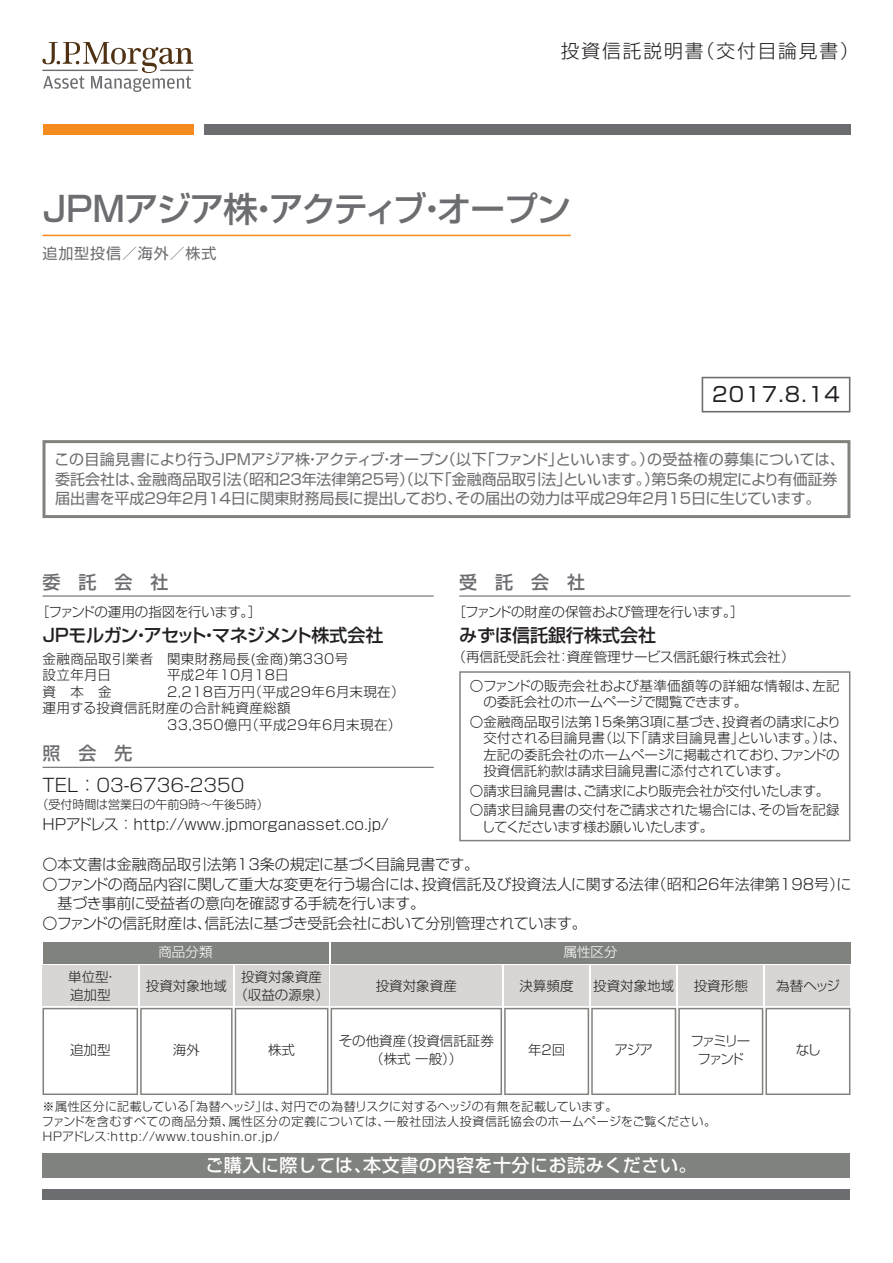
<style>
.page{position:relative;width:893px;height:1263px;background:#fff}
.page>*{position:absolute;margin:0;border:0;box-sizing:border-box;transform-origin:0 0}
.t1{font:500 34.5px "Shin Go Pr 5";letter-spacing:-.04em;color:#6c6d70}
.t2{font:20.25px "Shin Go Pr 5";letter-spacing:.06em;color:#231f20}
.t3{font:300 18.75px "Shin Go Pr 5";letter-spacing:.1em;color:#231f20}
.t4{font:500 18px "Shin Go Pr 5";letter-spacing:.03em;color:#fff}
.t5{font:500 18px "Shin Go Pr 5";letter-spacing:-.055em;color:#231f20}
.t6{font:500 18px "Shin Go Pr 5";color:#6c6d70}
.t7{font:300 18px "Shin Go Pr 5";color:#231f20}
.t8{font:500 18px "Shin Go Pr 5";color:#231f20}
.t9{font:15px/19.5px "Shin Go Pr 5";color:#6c6d70}
.t10{font:300 15px "Shin Go Pr 5";color:#231f20}
.t11{font:300 15px "Shin Go Pr 5";letter-spacing:-.02em;color:#231f20}
.t12{font:300 15px "Shin Go Pr 5";letter-spacing:-.03em;color:#231f20}
.t13{font:15px "Shin Go Pr 5";letter-spacing:.06em;color:#6c6d70}
.t14{font:300 13.5px/18px "Shin Go Pr 5";color:#231f20}
.t15{font:300 13.5px/16.5px "Shin Go Pr 5";letter-spacing:.03em;color:#231f20}
.t16{font:300 13.5px "Shin Go Pr 5";letter-spacing:-.03em;color:#231f20}
.t17{font:300 13.5px "Shin Go Pr 5";letter-spacing:-.04em;color:#231f20}
.t18{font:300 13.5px/18px "Shin Go Pr 5";letter-spacing:-.155em;color:#231f20;text-align:center}
.t19{font:300 13.5px "Shin Go Pr 5";color:#fff}
.t20{font:300 12px/15px "Shin Go Pr 5";letter-spacing:.02em;color:#231f20}
.t21{font:300 12px "Shin Go Pr 5";letter-spacing:-.02em;color:#231f20}
</style>
<div class="page">
<hr style="left:160px;top:70px;width:34px;height:1px;background:#6c6d70">
<svg style="left:42px;top:42px;width:151px;height:50px"></svg>
<div style="left:43px;top:124px;width:150px;height:11px;background:#f68b1f"></div>
<div style="left:204px;top:124px;width:646px;height:11px;background:#6c6d70"></div>
<div style="left:43px;top:1189px;width:807px;height:11px;background:#6c6d70"></div>
<hr style="left:43px;top:235px;width:528px;height:1px;background:#f68b1f">
<div style="left:702px;top:377px;width:148px;height:35px;border:2px solid #6c6d70"></div>
<div style="left:43px;top:440px;width:807px;height:78px;border:3px solid #7f827d"></div>
<hr style="left:43px;top:595px;width:391px;height:2px;background:#6c6d70">
<hr style="left:43px;top:767px;width:391px;height:1px;background:#6c6d70">
<hr style="left:459px;top:595px;width:391px;height:2px;background:#6c6d70">
<div style="left:459px;top:671px;width:391px;height:170px;border:2px solid #7f827d"></div>
<div style="left:43px;top:965px;width:95px;height:41px;background:#d8d6d4"></div>
<div style="left:43px;top:942px;width:285px;height:21px;background:#7f827d"></div>
<div style="left:140px;top:965px;width:93px;height:41px;background:#d8d6d4"></div>
<div style="left:235px;top:965px;width:93px;height:41px;background:#d8d6d4"></div>
<div style="left:331px;top:965px;width:171px;height:41px;background:#d8d6d4"></div>
<div style="left:331px;top:942px;width:519px;height:21px;background:#7f827d"></div>
<div style="left:504px;top:965px;width:85px;height:41px;background:#d8d6d4"></div>
<div style="left:591px;top:965px;width:85px;height:41px;background:#d8d6d4"></div>
<div style="left:765px;top:965px;width:85px;height:41px;background:#d8d6d4"></div>
<div style="left:678px;top:965px;width:85px;height:41px;background:#d8d6d4"></div>
<svg style="left:43px;top:1008px;width:807px;height:87px"></svg>
<div style="left:43px;top:1153px;width:807px;height:25px;background:#7f827d"></div>
<h3 class="t3" style="left:561px;top:35px;width:299px">投資信託説明書（交付目論見書）</h3>
<h1 class="t1" style="left:43px;top:181px;width:530px">JPMアジア株・アクティブ・オープン</h1>
<p class="t13" style="left:43px;top:241px;width:176px">追加型投信／海外／株式</p>
<h2 class="t2" style="left:712px;top:378px;width:129px">2017.8.14</h2>
<p class="t9" style="left:55px;top:448px;width:792px">この目論見書により行うＪPMアジア株・アクティブ・オープン（以下「ファンド」といいます。）の受益権の募集については、委託会社は、金融商品取引法（昭和23年法律第25号）（以下「金融商品取引法」といいます。）第5条の規定により有価証券届出書を平成29年2月14日に関東財務局長に提出しており、その届出の効力は平成29年2月15日に生じています。</p>
<h3 class="t6" style="left:43px;top:567px;width:127px">委　託　会　社</h3>
<p class="t16" style="left:36px;top:600px;width:227px">［ファンドの運用の指図を行います。］</p>
<h3 class="t5" style="left:40px;top:620px;width:345px">ＪＰモルガン・アセット・マネジメント株式会社</h3>
<p class="t15" style="left:43px;top:649px;width:307px">金融商品取引業者 関東財務局長(金商)第330号設立年月日</p>
<h3 class="t6" style="left:459px;top:567px;width:127px">受　託　会　社</h3>
<p class="t16" style="left:452px;top:600px;width:293px">［ファンドの財産の保管および管理を行います。］</p>
<h3 class="t8" style="left:459px;top:620px;width:199px">みずほ信託銀行株式会社</h3>
<p class="t14" style="left:470px;top:641px;width:371px;line-height:29.2px;text-indent:-17px">（再信託受託会社：資産管理サービス信託銀行株式会社）<br>〇ファンドの販売会社および基準価額等の詳細な情報は、左記</p>
<p class="t14" style="left:470px;top:691px;width:373px;line-height:19.5px;text-indent:14px">の委託会社のホームページで閲覧できます。<br>〇金融商品取引法第15条第３項に基づき、投資者の請求により</p>
<p class="t14" style="left:483px;top:729px;width:365px;line-height:16.5px">交付される目論見書（以下「請求目論見書」といいます。）は、左記の委託会社のホームページに掲載されており、ファンドの投資信託約款は請求目論見書に添付されています。</p>
<p class="t14" style="left:470px;top:780px;width:371px;line-height:19.5px">〇請求目論見書は、ご請求により販売会社が交付いたします。〇請求目論見書の交付をご請求された場合には、その旨を記録</p>
<p class="t17" style="left:482px;top:816px;width:233px">してくださいます様お願いいたします。</p>
<p class="t10" style="left:43px;top:852px;width:438px">〇本文書は金融商品取引法第13条の規定に基づく目論見書です。</p>
<p class="t10" style="left:43px;top:871px;width:810px">〇ファンドの商品内容に関して重大な変更を行う場合には、投資信託及び投資法人に関する法律（昭和26年法律第198号）に</p>
<p class="t12" style="left:58px;top:891px;width:369px">基づき事前に受益者の意向を確認する手続を行います。</p>
<p class="t11" style="left:43px;top:910px;width:546px">〇ファンドの信託財産は、信託法に基づき受託会社において分別管理されています。</p>
<p class="t19" style="left:158px;top:941px;width:55px">商品分類</p>
<p class="t14" style="left:68px;top:967px;width:51px">単位型・追加型</p>
<p class="t14" style="left:146px;top:976px;width:83px">投資対象地域</p>
<p class="t14" style="left:234px;top:967px;width:96px;text-align:center">投資対象資産（収益の源泉）</p>
<p class="t15" style="left:167px;top:666px;width:123px">平成2年10月18日</p>
<p class="t14" style="left:43px;top:681px;width:71px">資　本　金</p>
<p class="t15" style="left:167px;top:682px;width:239px">2,218百万円（平成29年6月末現在）</p>
<p class="t15" style="left:43px;top:699px;width:250px">運用する投資信託財産の合計純資産総額</p>
<p class="t15" style="left:167px;top:715px;width:236px">33,350億円（平成29年6月末現在）</p>
<h3 class="t6" style="left:43px;top:739px;width:91px">照　会　先</h3>
<h3 class="t7" style="left:43px;top:771px;width:203px">TEL：03-6736-2350</h3>
<p class="t21" style="left:37px;top:794px;width:234px">（受付時間は営業日の午前９時〜午後５時）</p>
<p class="t10" style="left:43px;top:812px;width:348px">HPアドレス：http://www.jpmorganasset.co.jp/</p>
<p class="t19" style="left:563px;top:941px;width:55px">属性区分</p>
<p class="t14" style="left:520px;top:976px;width:55px">決算頻度</p>
<p class="t14" style="left:593px;top:976px;width:82px">投資対象地域</p>
<p class="t14" style="left:776px;top:976px;width:65px">為替ヘッジ</p>
<p class="t14" style="left:694px;top:976px;width:55px">投資形態</p>
<p class="t14" style="left:376px;top:976px;width:82px">投資対象資産</p>
<p class="t14" style="left:70px;top:1039px;width:42px">追加型</p>
<p class="t14" style="left:173px;top:1039px;width:29px">海外</p>
<p class="t14" style="left:268px;top:1039px;width:28px">株式</p>
<p class="t14" style="left:339px;top:1031px;width:157px;text-align:center">その他資産（投資信託証券（株式 一般））</p>
<p class="t14" style="left:528px;top:1039px;width:39px">年2回</p>
<p class="t18" style="left:690px;top:1031px;width:61px">ファミリーファンド</p>
<p class="t14" style="left:796px;top:1039px;width:27px">なし</p>
<p class="t14" style="left:614px;top:1039px;width:40px">アジア</p>
<p class="t20" style="left:41px;top:1098px;width:676px">※属性区分に記載している「為替ヘッジ」は、対円での為替リスクに対するヘッジの有無を記載しています。<br>ファンドを含むすべての商品分類、属性区分の定義については、一般社団法人投資信託協会のホームページをご覧ください。<br>ＨＰアドレス：http://www.toushin.or.jp/</p>
<h3 class="t4" style="left:205px;top:1151px;width:493px">ご購入に際しては、本文書の内容を十分にお読みください。</h3>
</div>
